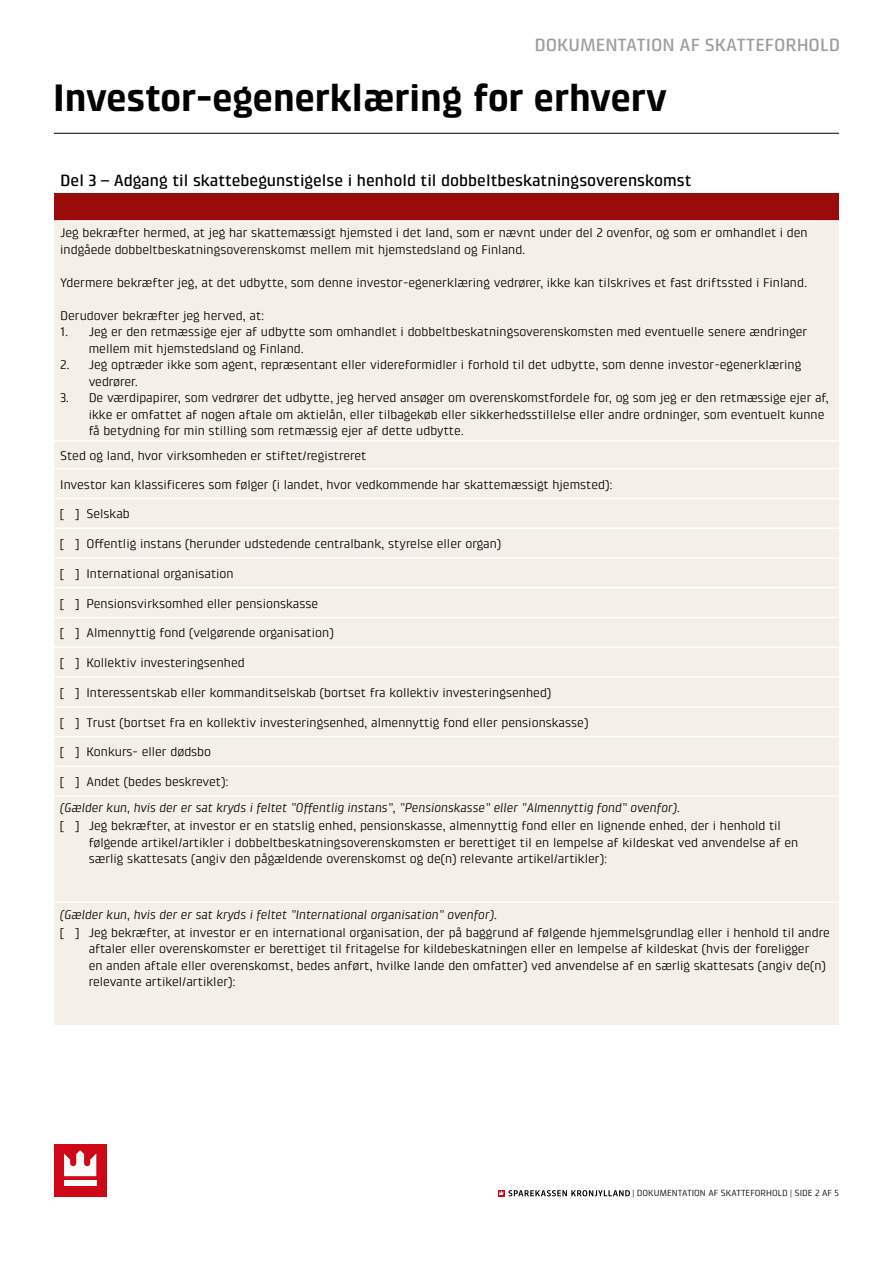
<style>
.page{position:relative;width:893px;height:1263px;background:#fff}
.page>*{position:absolute;margin:0;border:0;box-sizing:border-box;transform-origin:0 0}
.t1{font:700 39px "Klint LT Pro";letter-spacing:-.01em;color:#000}
.t2{font:500 18px "Klint LT Pro";color:#9c9d9d}
.t3{font:500 16.5px "Klint LT Pro";color:#000}
.t4{font:12.75px/16.5px "Klint LT Pro";color:#000}
.t5{font:italic 12.75px "Klint LT Pro";color:#000}
.t6{font:9px "Klint LT Pro";color:#000}
</style>
<div class="page">
<div style="left:54px;top:1144px;width:52px;height:52px;background:#ce0816"></div>
<div style="left:64px;top:1180px;width:32px;height:6px;background:#fbfbfa"></div>
<svg style="left:64px;top:1150px;width:32px;height:26px"></svg>
<hr style="left:54px;top:133px;width:785px;height:1px;background:#000">
<svg style="left:498px;top:1190px;width:132px;height:6px"></svg>
<div style="left:54px;top:193px;width:785px;height:28px;background:#990c09"></div>
<div style="left:54px;top:222px;width:785px;height:803px;background:#f4efe7"></div>
<hr style="left:54px;top:557px;width:785px;height:2px;background:#fff">
<hr style="left:54px;top:646px;width:785px;height:2px;background:#fff">
<hr style="left:54px;top:766px;width:785px;height:1px;background:#fff">
<hr style="left:54px;top:795px;width:785px;height:2px;background:#fff">
<hr style="left:54px;top:901px;width:785px;height:2px;background:#fff">
<hr style="left:54px;top:468px;width:785px;height:1px;background:#fff">
<hr style="left:54px;top:498px;width:785px;height:1px;background:#fff">
<hr style="left:54px;top:527px;width:785px;height:2px;background:#fff">
<hr style="left:54px;top:617px;width:785px;height:1px;background:#fff">
<hr style="left:54px;top:587px;width:785px;height:1px;background:#fff">
<hr style="left:54px;top:676px;width:785px;height:2px;background:#fff">
<hr style="left:54px;top:706px;width:785px;height:1px;background:#fff">
<hr style="left:54px;top:736px;width:785px;height:1px;background:#fff">
<hr style="left:54px;top:220px;width:785px;height:2px;background:#fff">
<hr style="left:54px;top:440px;width:785px;height:2px;background:#fff">
<h2 class="t2" style="left:534px;top:35px;width:307px">DOKUMENTATION AF SKATTEFORHOLD</h2>
<h1 class="t1" style="left:53px;top:76px;width:616px">Investor-egenerklæring for erhverv</h1>
<p class="t3" style="left:60px;top:171px;width:633px">Del 3 – Adgang til skattebegunstigelse i henhold til dobbeltbeskatningsoverenskomst</p>
<p class="t4" style="left:60px;top:224px;width:749px">Jeg bekræfter hermed, at jeg har skattemæssigt hjemsted i det land, som er nævnt under del 2 ovenfor, og som er omhandlet i den indgåede dobbeltbeskatningsoverenskomst mellem mit hjemstedsland og Finland.</p>
<p class="t4" style="left:60px;top:274px;width:748px">Ydermere bekræfter jeg, at det udbytte, som denne investor-egenerklæring vedrører, ikke kan tilskrives et fast driftssted i Finland.</p>
<p class="t4" style="left:60px;top:307px;width:206px">Derudover bekræfter jeg herved, at:</p>
<p class="t4" style="left:89px;top:323px;width:720px;text-indent:-28px">1. Jeg er den retmæssige ejer af udbytte som omhandlet i dobbeltbeskatningsoverenskomsten med eventuelle senere ændringer mellem mit hjemstedsland og Finland.</p>
<p class="t4" style="left:89px;top:356px;width:714px;text-indent:-28px">2. Jeg optræder ikke som agent, repræsentant eller videreformidler i forhold til det udbytte, som denne investor-egenerklæring vedrører.</p>
<p class="t4" style="left:89px;top:389px;width:742px;text-indent:-28px">3. De værdipapirer, som vedrører det udbytte, jeg herved ansøger om overenskomstfordele for, og som jeg er den retmæssige ejer af, ikke er omfattet af nogen aftale om aktielån, eller tilbagekøb eller sikkerhedsstillelse eller andre ordninger, som eventuelt kunne få betydning for min stilling som retmæssig ejer af dette udbytte.</p>
<p class="t4" style="left:60px;top:447px;width:308px">Sted og land, hvor virksomheden er stiftet/registreret</p>
<p class="t4" style="left:60px;top:476px;width:554px">Investor kan klassificeres som følger (i landet, hvor vedkommende har skattemæssigt hjemsted):</p>
<p class="t4" style="left:60px;top:506px;width:71px">[ ] Selskab</p>
<p class="t4" style="left:60px;top:535px;width:443px">[ ] Offentlig instans (herunder udstedende centralbank, styrelse eller organ)</p>
<p class="t4" style="left:60px;top:565px;width:175px">[ ] International organisation</p>
<p class="t4" style="left:60px;top:595px;width:260px">[ ] Pensionsvirksomhed eller pensionskasse</p>
<p class="t4" style="left:60px;top:625px;width:275px">[ ] Almennyttig fond (velgørende organisation)</p>
<p class="t4" style="left:60px;top:654px;width:186px">[ ] Kollektiv investeringsenhed</p>
<p class="t4" style="left:60px;top:684px;width:493px">[ ] Interessentskab eller kommanditselskab (bortset fra kollektiv investeringsenhed)</p>
<p class="t4" style="left:60px;top:714px;width:530px">[ ] Trust (bortset fra en kollektiv investeringsenhed, almennyttig fond eller pensionskasse)</p>
<p class="t4" style="left:60px;top:744px;width:152px">[ ] Konkurs- eller dødsbo</p>
<p class="t4" style="left:60px;top:773px;width:170px">[ ] Andet (bedes beskrevet):</p>
<p class="t5" style="left:60px;top:800px;width:621px">(Gælder kun, hvis der er sat kryds i feltet ”Offentlig instans”, ”Pensionskasse” eller ”Almennyttig fond” ovenfor).</p>
<p class="t4" style="left:89px;top:817px;width:711px;text-indent:-28px">[ ] Jeg bekræfter, at investor er en statslig enhed, pensionskasse, almennyttig fond eller en lignende enhed, der i henhold til følgende artikel/artikler i dobbeltbeskatningsoverenskomsten er berettiget til en lempelse af kildeskat ved anvendelse af en særlig skattesats (angiv den pågældende overenskomst og de(n) relevante artikel/artikler):</p>
<p class="t5" style="left:60px;top:907px;width:439px">(Gælder kun, hvis der er sat kryds i feltet ”International organisation” ovenfor).</p>
<p class="t4" style="left:89px;top:924px;width:742px;text-indent:-28px">[ ] Jeg bekræfter, at investor er en international organisation, der på baggrund af følgende hjemmelsgrundlag eller i henhold til andre aftaler eller overenskomster er berettiget til fritagelse for kildebeskatningen eller en lempelse af kildeskat (hvis der foreligger<br>en anden aftale eller overenskomst, bedes anført, hvilke lande den omfatter) ved anvendelse af en særlig skattesats (angiv de(n) relevante artikel/artikler):</p>
<p class="t6" style="left:632px;top:1188px;width:208px">| DOKUMENTATION AF SKATTEFORHOLD | SIDE 2 AF 5</p>
</div>
